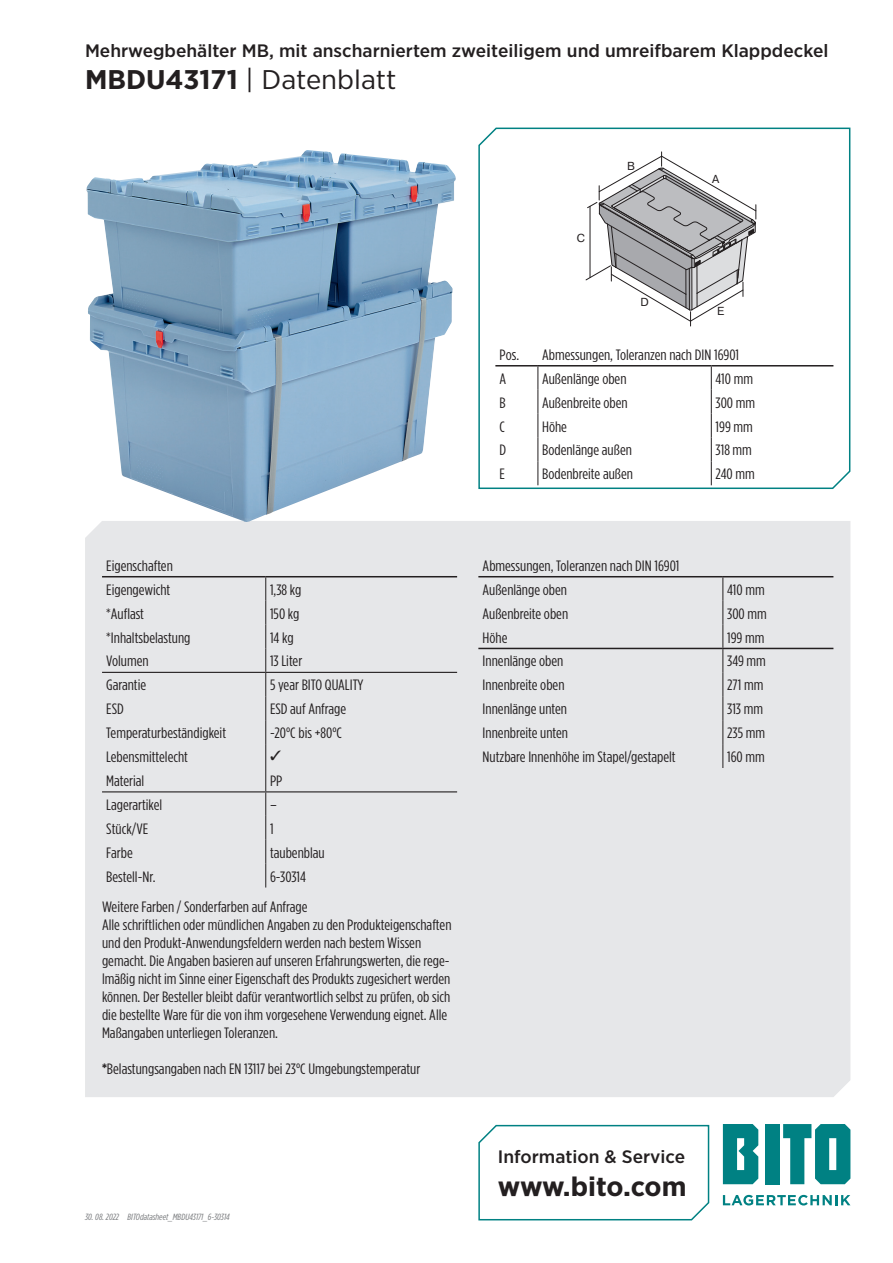
<style>
.page{position:relative;width:893px;height:1263px;background:#fff}
.page>*{position:absolute;margin:0;border:0;box-sizing:border-box;transform-origin:0 0}
.t1{font:27px "Gotham Narrow";color:#231f20;scale:1.1 1}
.t2{font:700 27px "Gotham Narrow";letter-spacing:-.015em;color:#231f20;scale:1.1 1}
.t3{font:500 18px "Gotham Narrow";color:#231f20;scale:1.1 1}
.t4{font:15px/18px "Gotham Condensed";color:#231f20;scale:1.1 1}
.t5{font:11.55px "Bito Pragmatica";color:#231f20}
.t6{font:italic 9px "Gotham Condensed";color:#76787b;scale:1.1 1}
.s1{font-weight:700}
</style>
<div class="page">
<div style="left:85px;top:521px;width:765px;height:576px;background:#e6e7e9"></div>
<svg style="left:723px;top:1195px;width:127px;height:10px"></svg>
<div style="left:765px;top:1124px;width:15px;height:60px;background:#008183"></div>
<svg style="left:723px;top:1124px;width:35px;height:60px;background:#1e8f91"></svg>
<svg style="left:783px;top:1124px;width:67px;height:60px"></svg>
<svg style="left:478px;top:1124px;width:232px;height:97px"></svg>
<svg style="left:478px;top:127px;width:373px;height:362px"></svg>
<hr style="left:102px;top:576px;width:164px;height:1px;background:#231f20">
<hr style="left:266px;top:576px;width:191px;height:1px;background:#231f20">
<hr style="left:102px;top:672px;width:164px;height:1px;background:#231f20">
<hr style="left:266px;top:672px;width:191px;height:1px;background:#231f20">
<hr style="left:102px;top:791px;width:164px;height:1px;background:#231f20">
<hr style="left:266px;top:791px;width:191px;height:1px;background:#231f20">
<hr style="left:478px;top:576px;width:245px;height:1px;background:#231f20">
<hr style="left:723px;top:576px;width:110px;height:1px;background:#231f20">
<hr style="left:478px;top:648px;width:245px;height:1px;background:#231f20">
<hr style="left:723px;top:648px;width:110px;height:1px;background:#231f20">
<svg style="left:722px;top:577px;width:1px;height:191px"></svg>
<img style="left:86px;top:150px;width:370px;height:372px">
<svg style="left:586px;top:152px;width:171px;height:174px"></svg>
<hr style="left:495px;top:365px;width:43px;height:1px;background:#231f20">
<hr style="left:538px;top:365px;width:173px;height:1px;background:#231f20">
<hr style="left:711px;top:365px;width:122px;height:1px;background:#231f20">
<svg style="left:537px;top:366px;width:1px;height:119px"></svg>
<svg style="left:711px;top:366px;width:1px;height:119px"></svg>
<svg style="left:265px;top:577px;width:16px;height:310px;background:#d8d8da"></svg>
<p class="t3" style="left:85px;top:39px;width:677px">Mehrwegbehälter MB, mit anscharniertem zweiteiligem und umreifbarem Klappdeckel</p>
<h1 class="t1" style="left:85px;top:63px;width:285px"><span class="s1">MBDU43171</span> | Datenblatt</h1>
<p class="t5" style="left:577px;top:231px;width:10px">C</p>
<p class="t5" style="left:627px;top:159px;width:9px">B</p>
<p class="t5" style="left:640px;top:295px;width:10px">D</p>
<p class="t5" style="left:712px;top:172px;width:9px">A</p>
<p class="t5" style="left:717px;top:304px;width:9px">E</p>
<p class="t4" style="left:500px;top:345px;width:19px">Pos.</p>
<p class="t4" style="left:542px;top:345px;width:180px">Abmessungen, Toleranzen nach DIN 16901</p>
<p class="t4" style="left:500px;top:369px;width:8px">A</p>
<p class="t4" style="left:542px;top:369px;width:78px">Außenlänge oben</p>
<p class="t4" style="left:715px;top:369px;width:36px">410 mm</p>
<p class="t4" style="left:500px;top:393px;width:7px">B</p>
<p class="t4" style="left:542px;top:393px;width:79px">Außenbreite oben</p>
<p class="t4" style="left:715px;top:393px;width:38px">300 mm</p>
<p class="t4" style="left:500px;top:417px;width:6px">C</p>
<p class="t4" style="left:542px;top:417px;width:24px">Höhe</p>
<p class="t4" style="left:715px;top:417px;width:35px">199 mm</p>
<p class="t4" style="left:500px;top:441px;width:8px">D</p>
<p class="t4" style="left:542px;top:441px;width:83px">Bodenlänge außen</p>
<p class="t4" style="left:715px;top:441px;width:35px">318 mm</p>
<p class="t4" style="left:500px;top:465px;width:6px">E</p>
<p class="t4" style="left:542px;top:465px;width:84px">Bodenbreite außen</p>
<p class="t4" style="left:715px;top:465px;width:37px">240 mm</p>
<p class="t4" style="left:106px;top:553px;width:62px;line-height:23.9px">Eigenschaften<br>Eigengewicht</p>
<p class="t4" style="left:270px;top:580px;width:30px">1,38 kg</p>
<p class="t4" style="left:106px;top:604px;width:36px">*Auflast</p>
<p class="t4" style="left:270px;top:604px;width:28px">150 kg</p>
<p class="t4" style="left:106px;top:628px;width:78px">*Inhaltsbelastung</p>
<p class="t4" style="left:270px;top:628px;width:23px">14 kg</p>
<p class="t4" style="left:106px;top:652px;width:40px">Volumen</p>
<p class="t4" style="left:270px;top:652px;width:31px">13 Liter</p>
<p class="t4" style="left:106px;top:676px;width:38px">Garantie</p>
<p class="t4" style="left:270px;top:676px;width:86px">5 year BITO QUALITY</p>
<p class="t4" style="left:106px;top:700px;width:17px">ESD</p>
<p class="t4" style="left:270px;top:700px;width:71px">ESD auf Anfrage</p>
<p class="t4" style="left:106px;top:724px;width:110px">Temperaturbeständigkeit</p>
<p class="t4" style="left:270px;top:724px;width:67px">-20°C bis +80°C</p>
<p class="t4" style="left:106px;top:748px;width:76px">Lebensmittelecht</p>
<p class="t4" style="left:106px;top:771px;width:36px">Material</p>
<p class="t4" style="left:270px;top:771px;width:13px">PP</p>
<p class="t4" style="left:106px;top:795px;width:52px">Lagerartikel</p>
<p class="t4" style="left:270px;top:795px;width:8px">–</p>
<p class="t4" style="left:106px;top:819px;width:40px">Stück/VE</p>
<p class="t4" style="left:270px;top:819px;width:5px">1</p>
<p class="t4" style="left:106px;top:843px;width:26px">Farbe</p>
<p class="t4" style="left:270px;top:843px;width:51px">taubenblau</p>
<p class="t4" style="left:106px;top:867px;width:46px">Bestell-Nr.</p>
<p class="t4" style="left:270px;top:867px;width:34px">6-30314</p>
<p class="t4" style="left:102px;top:897px;width:319px">Weitere Farben / Sonderfarben auf Anfrage<br>Alle schriftlichen oder mündlichen Angaben zu den Produkteigenschaften und den Produkt-Anwendungsfeldern werden nach bestem Wissen gemacht. Die Angaben basieren auf unseren Erfahrungswerten, die rege&shy;lmäßig nicht im Sinne einer Eigenschaft des Produkts zugesichert werden können. Der Besteller bleibt dafür verantwortlich selbst zu prüfen, ob sich die bestellte Ware für die von ihm vorgesehene Verwendung eignet. Alle Maßangaben unterliegen Toleranzen.</p>
<p class="t4" style="left:102px;top:1059px;width:291px"><span class="s1">*</span>Belastungsangaben nach EN 13117 bei 23°C Umgebungstemperatur</p>
<p class="t6" style="left:85px;top:1212px;width:32px">30. 08. 2022</p>
<p class="t6" style="left:128px;top:1212px;width:94px">BITOdatasheet_MBDU43171_6-30314</p>
<p class="t4" style="left:483px;top:553px;width:180px;line-height:23.9px">Abmessungen, Toleranzen nach DIN 16901<br>Außenlänge oben</p>
<p class="t4" style="left:727px;top:580px;width:36px">410 mm</p>
<p class="t4" style="left:483px;top:604px;width:79px">Außenbreite oben</p>
<p class="t4" style="left:727px;top:604px;width:38px">300 mm</p>
<p class="t4" style="left:483px;top:628px;width:24px">Höhe</p>
<p class="t4" style="left:727px;top:628px;width:35px">199 mm</p>
<p class="t4" style="left:483px;top:652px;width:75px">Innenlänge oben</p>
<p class="t4" style="left:727px;top:652px;width:37px">349 mm</p>
<p class="t4" style="left:483px;top:676px;width:76px">Innenbreite oben</p>
<p class="t4" style="left:727px;top:676px;width:34px">271 mm</p>
<p class="t4" style="left:483px;top:700px;width:78px">Innenlänge unten</p>
<p class="t4" style="left:727px;top:700px;width:34px">313 mm</p>
<p class="t4" style="left:483px;top:724px;width:79px">Innenbreite unten</p>
<p class="t4" style="left:727px;top:724px;width:36px">235 mm</p>
<p class="t4" style="left:483px;top:748px;width:177px">Nutzbare Innenhöhe im Stapel/gestapelt</p>
<p class="t4" style="left:727px;top:748px;width:36px">160 mm</p>
<p class="t3" style="left:498px;top:1145px;width:172px">Information &amp; Service</p>
<h1 class="t2" style="left:498px;top:1169px;width:173px">www.bito.com</h1>
</div>
